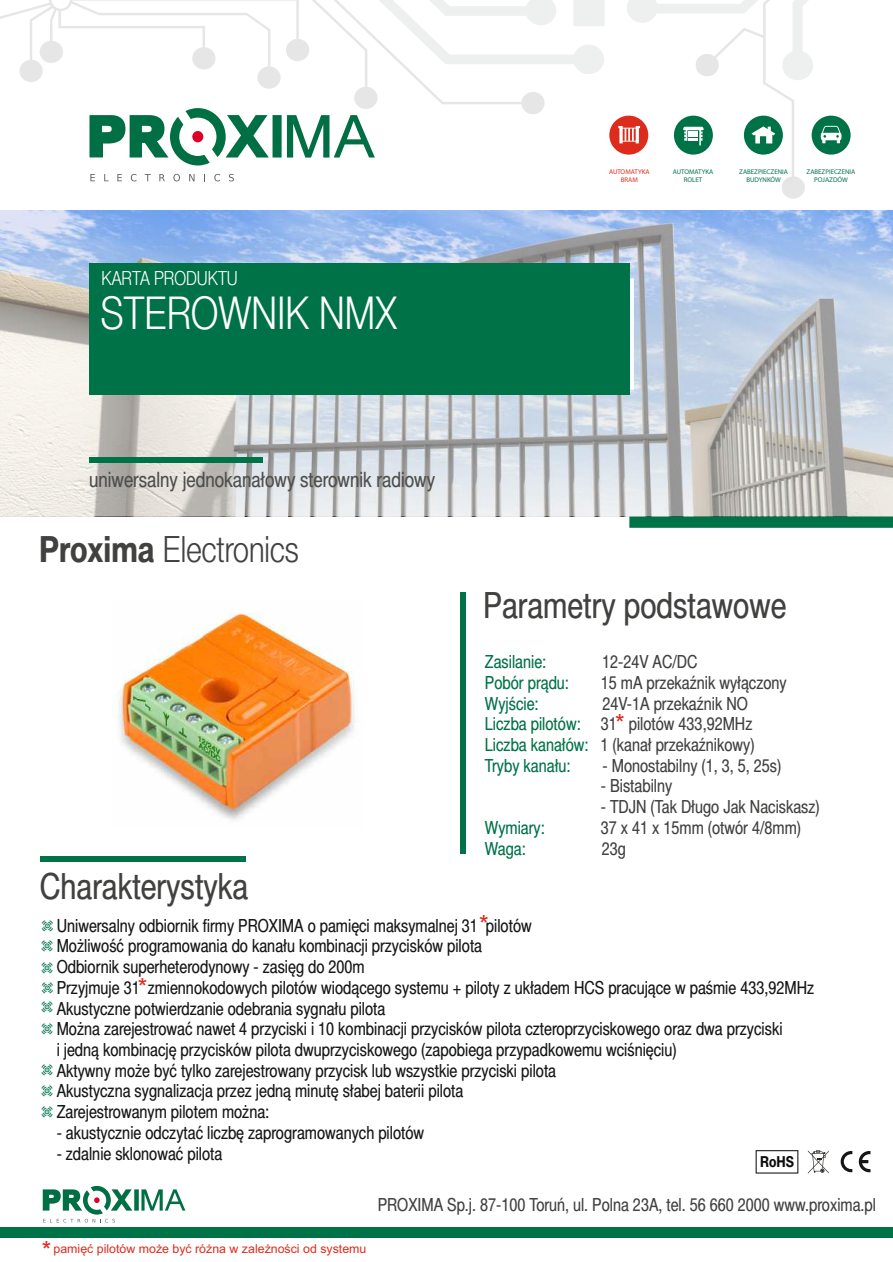
<style>
.page{position:relative;width:893px;height:1262px;background:#fff}
.page>*{position:absolute;margin:0;border:0;box-sizing:border-box;transform-origin:0 0}
.t1{font:45px "Switzer Cnd EFN Light";color:#fff}
.t2{font:36px "Switzer Cnd EFN";color:#414140}
.t3{font:36px "Switzer Cnd EFN Light";color:#414140}
.t4{font:24.75px "Arial";color:#dd2b1c}
.t5{font:21px "Switzer Cnd EFN";color:#4e4e4d}
.t6{font:19.35px "Switzer Cnd EFN Light";color:#fff}
.t7{font:18px "Switzer Cnd EFN";color:#151616}
.t8{font:18px/20.7px "Switzer Cnd EFN";color:#414140}
.t9{font:18px "Switzer Cnd EFN";color:#007248}
.t10{font:700 15.15px "Switzer Cnd EFN";color:#0c0d0c}
.t11{font:12.3px "Arial";color:#dd2b1c}
.t12{font:6.75px/8.2px "Myriad Pro";color:#007248;text-align:center}
.t13{font:6.75px/8.2px "Myriad Pro";color:#dd2b1c;text-align:center}
.s1{font-family:"Switzer Cnd EFN";font-weight:700}
.s2{color:#007248}
.s3{font-family:"Dingbests";color:#007248}
.s4{font-size:24.75px}
</style>
<div class="page">
<svg style="left:544px;top:0;width:60px;height:74px"></svg>
<svg style="left:0;top:0;width:544px;height:114px"></svg>
<div style="left:0;top:1227px;width:893px;height:11px;background:#007248"></div>
<svg style="left:90px;top:174px;width:5px;height:7px"></svg>
<svg style="left:104px;top:174px;width:5px;height:7px"></svg>
<svg style="left:117px;top:174px;width:5px;height:7px"></svg>
<svg style="left:131px;top:174px;width:5px;height:7px"></svg>
<svg style="left:145px;top:174px;width:6px;height:7px"></svg>
<svg style="left:159px;top:174px;width:6px;height:7px"></svg>
<svg style="left:173px;top:174px;width:7px;height:7px"></svg>
<svg style="left:189px;top:174px;width:5px;height:7px"></svg>
<svg style="left:214px;top:174px;width:6px;height:7px"></svg>
<svg style="left:229px;top:174px;width:5px;height:7px"></svg>
<svg style="left:89px;top:108px;width:286px;height:57px"></svg>
<div style="left:192px;top:131px;width:11px;height:11px;background:#de0024;border-radius:50%"></div>
<div style="left:811px;top:116px;width:39px;height:39px;background:#007248;border-radius:50%"></div>
<svg style="left:820px;top:126px;width:21px;height:17px"></svg>
<div style="left:609px;top:116px;width:39px;height:39px;background:#dd2b1c;border-radius:50%"></div>
<svg style="left:618px;top:0;width:195px;height:199px"></svg>
<div style="left:460px;top:592px;width:5px;height:262px;background:#007248"></div>
<svg style="left:43px;top:1185px;width:142px;height:37px"></svg>
<div style="left:40px;top:856px;width:206px;height:5px;background:#007248"></div>
<div style="left:1px;top:211px;width:892px;height:305px;background:#fff;opacity:.44"></div>
<div style="left:89px;top:457px;width:173px;height:6px;background:#007248"></div>
<div style="left:629px;top:516px;width:264px;height:12px;background:#007248"></div>
<div style="left:89px;top:263px;width:540px;height:132px;background:#007248"></div>
<img style="left:112px;top:612px;width:243px;height:209px">
<svg style="left:807px;top:1150px;width:21px;height:23px"></svg>
<svg style="left:858px;top:1151px;width:12px;height:21px"></svg>
<svg style="left:840px;top:1151px;width:12px;height:21px"></svg>
<svg style="left:755px;top:1150px;width:43px;height:23px"></svg>
<p class="t6" style="left:101px;top:271px;width:138px">KARTA PRODUKTU</p>
<h1 class="t1" style="left:100px;top:296px;width:298px">STEROWNIK NMX</h1>
<p class="t13" style="left:609px;top:168px;width:42px">AUTOMATYKA<br>BRAM</p>
<p class="t12" style="left:672px;top:168px;width:42px">AUTOMATYKA</p>
<p class="t12" style="left:683px;top:176px;width:20px">ROLET</p>
<p class="t12" style="left:739px;top:168px;width:50px">ZABEZPIECZENIA<br>BUDYNKÓW</p>
<p class="t12" style="left:806px;top:168px;width:50px">ZABEZPIECZENIA<br>POJAZDÓW</p>
<p class="t5" style="left:89px;top:472px;width:347px">uniwersalny jednokanałowy sterownik radiowy</p>
<h2 class="t3" style="left:39px;top:536px;width:261px"><span class="s1">Proxima</span> Electronics</h2>
<h2 class="t2" style="left:40px;top:873px;width:210px">Charakterystyka</h2>
<h2 class="t2" style="left:483px;top:592px;width:305px">Parametry podstawowe</h2>
<p class="t9" style="left:485px;top:655px;width:63px">Zasilanie:</p>
<p class="t8" style="left:602px;top:653px;width:97px">12-24V AC/DC</p>
<p class="t9" style="left:485px;top:676px;width:85px">Pobór prądu:</p>
<p class="t8" style="left:601px;top:674px;width:187px">15 mA przekaźnik wyłączony</p>
<p class="t9" style="left:485px;top:696px;width:55px">Wyjście:</p>
<p class="t8" style="left:485px;top:694px;width:271px;text-indent:118px">24V-1A przekaźnik NO<br><span class="s2">Liczba pilotów:</span> 31 pilotów 433,92MHz<br><span class="s2">Liczba kanałów:</span> 1 (kanał przekaźnikowy)<br><span class="s2">Tryby kanału:</span></p>
<h3 class="t4" style="left:615px;top:713px;width:11px">*</h3>
<p class="t8" style="left:602px;top:756px;width:180px">- Monostabilny (1, 3, 5, 25s)</p>
<p class="t8" style="left:601px;top:777px;width:73px">- Bistabilny</p>
<p class="t8" style="left:601px;top:798px;width:220px">- TDJN (Tak Długo Jak Naciskasz)</p>
<p class="t9" style="left:485px;top:821px;width:61px">Wymiary:</p>
<p class="t8" style="left:600px;top:819px;width:202px">37 x 41 x 15mm (otwór 4/8mm)</p>
<p class="t9" style="left:485px;top:841px;width:42px">Waga:</p>
<p class="t8" style="left:601px;top:839px;width:26px">23g</p>
<h3 class="t4" style="left:479px;top:914px;width:11px">*</h3>
<p class="t7" style="left:40px;top:918px;width:493px"><span class="s3">t</span>Uniwersalny odbiornik firmy PROXIMA o pamięci maksymalnej 31 pilotów</p>
<p class="t7" style="left:40px;top:939px;width:444px"><span class="s3">t</span>Możliwość programowania do kanału kombinacji przycisków pilota</p>
<p class="t7" style="left:40px;top:960px;width:326px"><span class="s3">t</span>Odbiornik superheterodynowy - zasięg do 200m</p>
<h3 class="t4" style="left:138px;top:978px;width:11px">*</h3>
<p class="t7" style="left:40px;top:980px;width:776px"><span class="s3">t</span>Przyjmuje 31 zmiennokodowych pilotów wiodącego systemu + piloty z układem HCS pracujące w paśmie 433,92MHz</p>
<p class="t7" style="left:40px;top:1001px;width:347px"><span class="s3">t</span>Akustyczne potwierdzanie odebrania sygnału pilota</p>
<p class="t7" style="left:40px;top:1022px;width:744px"><span class="s3">t</span>Można zarejestrować nawet 4 przyciski i 10 kombinacji przycisków pilota czteroprzyciskowego oraz dwa przyciski</p>
<p class="t7" style="left:57px;top:1043px;width:621px">i jedną kombinację przycisków pilota dwuprzyciskowego (zapobiega przypadkowemu wciśnięciu)</p>
<p class="t7" style="left:40px;top:1063px;width:518px"><span class="s3">t</span>Aktywny może być tylko zarejestrowany przycisk lub wszystkie przyciski pilota</p>
<p class="t7" style="left:40px;top:1084px;width:425px"><span class="s3">t</span>Akustyczna sygnalizacja przez jedną minutę słabej baterii pilota</p>
<p class="t7" style="left:40px;top:1105px;width:231px"><span class="s3">t</span>Zarejestrowanym pilotem można:</p>
<p class="t7" style="left:57px;top:1125px;width:369px">- akustycznie odczytać liczbę zaprogramowanych pilotów</p>
<p class="t7" style="left:57px;top:1146px;width:167px">- zdalnie sklonować pilota</p>
<p class="t10" style="left:760px;top:1155px;width:35px">RoHS</p>
<p class="t11" style="left:42px;top:1243px;width:326px"><span class="s4">*</span> pamięć pilotów może być różna w zależności od systemu</p>
<p class="t8" style="left:378px;top:1196px;width:500px">PROXIMA Sp.j. 87-100 Toruń, ul. Polna 23A, tel. 56 660 2000 www.proxima.pl</p>
</div>
